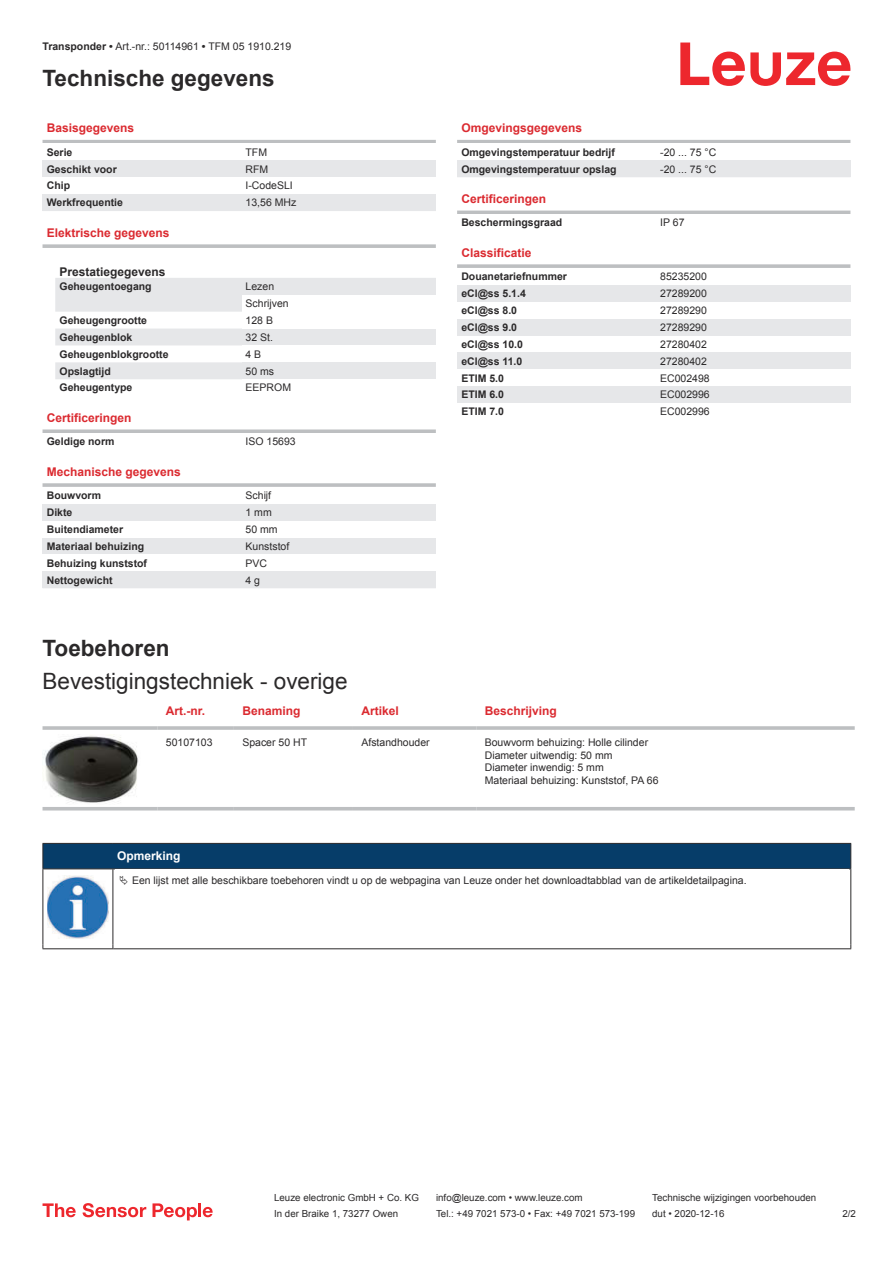
<style>
.page{position:relative;width:893px;height:1263px;background:#fff}
.page>*{position:absolute;margin:0;border:0;box-sizing:border-box;transform-origin:0 0}
.t1{font:700 22.5px "Arial";color:#2b292a}
.t2{font:22.5px "Arial";color:#2b292a}
.t3{font:700 12px "Arial";color:#db2a30}
.t4{font:700 12px "Arial";color:#2b292a}
.t5{font:700 12px "Arial";color:#fff}
.t6{font:10.5px/12.6px "Arial";color:#2b292a}
.t7{font:700 10.5px "Arial";color:#2b292a}
.t8{font:9.75px "Arial";color:#2b292a}
.s1{font-weight:700}
</style>
<div class="page">
<svg style="left:680px;top:43px;width:170px;height:43px"></svg>
<svg style="left:55px;top:278px;width:187px;height:101px;fill:#e6e7e9"></svg>
<hr style="left:43px;top:140px;width:393px;height:3px;background:#bdbfc1">
<div style="left:43px;top:160px;width:199px;height:17px;background:#e6e7e9"></div>
<div style="left:242px;top:160px;width:194px;height:17px;background:#e6e7e9"></div>
<div style="left:43px;top:194px;width:199px;height:17px;background:#e6e7e9"></div>
<div style="left:242px;top:194px;width:194px;height:17px;background:#e6e7e9"></div>
<svg style="left:43px;top:244px;width:393px;height:4px;background:#c3c5c7"></svg>
<div style="left:242px;top:278px;width:194px;height:17px;background:#e6e7e9"></div>
<div style="left:242px;top:329px;width:194px;height:16px;background:#e6e7e9"></div>
<div style="left:242px;top:362px;width:194px;height:17px;background:#e6e7e9"></div>
<svg style="left:43px;top:429px;width:393px;height:4px;background:#c5c6c8"></svg>
<hr style="left:43px;top:483px;width:393px;height:4px;background:#c5c7c9">
<div style="left:43px;top:504px;width:199px;height:17px;background:#e6e7e9"></div>
<div style="left:242px;top:504px;width:194px;height:17px;background:#e6e7e9"></div>
<div style="left:43px;top:538px;width:199px;height:16px;background:#e6e7e9"></div>
<div style="left:242px;top:538px;width:194px;height:16px;background:#e6e7e9"></div>
<div style="left:43px;top:571px;width:199px;height:17px;background:#e6e7e9"></div>
<div style="left:242px;top:571px;width:194px;height:17px;background:#e6e7e9"></div>
<svg style="left:43px;top:810px;width:812px;height:1px"></svg>
<hr style="left:43px;top:726px;width:114px;height:4px;background:#bdbfc1">
<hr style="left:157px;top:726px;width:77px;height:4px;background:#c9cbcc">
<hr style="left:234px;top:726px;width:119px;height:4px;background:#c4c6c7">
<hr style="left:353px;top:726px;width:123px;height:4px;background:#bdbfc1">
<hr style="left:476px;top:726px;width:379px;height:4px;background:#c9cbcc">
<hr style="left:43px;top:807px;width:114px;height:3px;background:#bdbfc1">
<hr style="left:157px;top:807px;width:77px;height:3px;background:#bdbfc1">
<hr style="left:234px;top:807px;width:119px;height:3px;background:#bdbfc1">
<hr style="left:353px;top:807px;width:123px;height:3px;background:#bdbfc1">
<hr style="left:476px;top:807px;width:379px;height:3px;background:#bdbfc1">
<img style="left:43px;top:735px;width:96px;height:68px">
<div style="left:43px;top:843px;width:808px;height:26px;background:#063d69"></div>
<hr style="left:113px;top:868px;width:738px;height:1px;background:#2b292a">
<hr style="left:43px;top:869px;width:1px;height:75px;background:#2b292a">
<hr style="left:113px;top:869px;width:1px;height:75px;background:#2b292a">
<hr style="left:850px;top:869px;width:1px;height:75px;background:#2b292a">
<hr style="left:43px;top:948px;width:70px;height:1px;background:#2b292a">
<hr style="left:113px;top:948px;width:738px;height:1px;background:#2b292a">
<img style="left:47px;top:875px;width:61px;height:63px">
<hr style="left:457px;top:140px;width:393px;height:3px;background:#bdbfc1">
<div style="left:457px;top:160px;width:200px;height:17px;background:#e6e7e9"></div>
<div style="left:657px;top:160px;width:193px;height:17px;background:#e6e7e9"></div>
<hr style="left:457px;top:211px;width:393px;height:3px;background:#bdbfc1">
<svg style="left:457px;top:264px;width:393px;height:4px;background:#c3c5c7"></svg>
<div style="left:457px;top:285px;width:200px;height:17px;background:#e6e7e9"></div>
<div style="left:657px;top:285px;width:193px;height:17px;background:#e6e7e9"></div>
<div style="left:457px;top:319px;width:200px;height:17px;background:#e6e7e9"></div>
<div style="left:657px;top:319px;width:193px;height:17px;background:#e6e7e9"></div>
<div style="left:457px;top:352px;width:200px;height:17px;background:#e6e7e9"></div>
<div style="left:657px;top:352px;width:193px;height:17px;background:#e6e7e9"></div>
<div style="left:457px;top:386px;width:200px;height:17px;background:#e6e7e9"></div>
<div style="left:657px;top:386px;width:193px;height:17px;background:#e6e7e9"></div>
<svg style="left:43px;top:1203px;width:33px;height:14px"></svg>
<svg style="left:83px;top:1203px;width:63px;height:14px"></svg>
<svg style="left:153px;top:1203px;width:44px;height:17px"></svg>
<hr style="left:198px;top:1203px;width:3px;height:14px;background:#ed272d">
<svg style="left:203px;top:1207px;width:10px;height:10px"></svg>
<p class="t6" style="left:43px;top:41px;width:250px"><span class="s1">Transponder •</span> Art.-nr.: 50114961 <span class="s1">•</span> TFM 05 1910.219</p>
<h1 class="t1" style="left:43px;top:70px;width:234px">Technische gegevens</h1>
<p class="t3" style="left:47px;top:123px;width:89px">Basisgegevens</p>
<p class="t7" style="left:47px;top:148px;width:27px">Serie</p>
<p class="t6" style="left:246px;top:147px;width:23px">TFM</p>
<p class="t7" style="left:47px;top:165px;width:72px">Geschikt voor</p>
<p class="t6" style="left:246px;top:164px;width:24px">RFM</p>
<p class="t7" style="left:47px;top:182px;width:25px">Chip</p>
<p class="t6" style="left:246px;top:180px;width:49px">I-CodeSLI</p>
<p class="t7" style="left:47px;top:199px;width:78px">Werkfrequentie</p>
<p class="t6" style="left:246px;top:197px;width:52px">13,56 MHz</p>
<p class="t3" style="left:47px;top:228px;width:124px">Elektrische gegevens</p>
<p class="t4" style="left:60px;top:267px;width:108px">Prestatiegegevens</p>
<p class="t7" style="left:60px;top:282px;width:94px">Geheugentoegang</p>
<p class="t6" style="left:246px;top:279px;width:45px;line-height:17px">Lezen<br>Schrijven</p>
<p class="t7" style="left:60px;top:316px;width:89px">Geheugengrootte</p>
<p class="t6" style="left:246px;top:315px;width:29px">128 B</p>
<p class="t7" style="left:60px;top:333px;width:74px">Geheugenblok</p>
<p class="t6" style="left:246px;top:332px;width:29px">32 St.</p>
<p class="t7" style="left:60px;top:350px;width:111px">Geheugenblokgrootte</p>
<p class="t6" style="left:246px;top:349px;width:17px">4 B</p>
<p class="t7" style="left:60px;top:367px;width:53px">Opslagtijd</p>
<p class="t6" style="left:246px;top:365px;width:30px">50 ms</p>
<p class="t7" style="left:60px;top:384px;width:74px">Geheugentype</p>
<p class="t6" style="left:246px;top:382px;width:47px">EEPROM</p>
<p class="t3" style="left:47px;top:413px;width:86px">Certificeringen</p>
<p class="t7" style="left:47px;top:438px;width:69px">Geldige norm</p>
<p class="t6" style="left:246px;top:436px;width:52px">ISO 15693</p>
<p class="t3" style="left:47px;top:467px;width:136px">Mechanische gegevens</p>
<p class="t7" style="left:47px;top:491px;width:56px">Bouwvorm</p>
<p class="t6" style="left:246px;top:490px;width:27px">Schijf</p>
<p class="t7" style="left:47px;top:508px;width:27px">Dikte</p>
<p class="t6" style="left:246px;top:507px;width:28px">1 mm</p>
<p class="t7" style="left:47px;top:525px;width:78px">Buitendiameter</p>
<p class="t6" style="left:246px;top:524px;width:34px">50 mm</p>
<p class="t7" style="left:47px;top:542px;width:99px">Materiaal behuizing</p>
<p class="t6" style="left:246px;top:541px;width:45px">Kunststof</p>
<p class="t7" style="left:47px;top:559px;width:102px">Behuizing kunststof</p>
<p class="t6" style="left:246px;top:558px;width:23px">PVC</p>
<p class="t7" style="left:47px;top:576px;width:67px">Nettogewicht</p>
<p class="t6" style="left:246px;top:574px;width:16px">4 g</p>
<p class="t3" style="left:461px;top:123px;width:122px">Omgevingsgegevens</p>
<p class="t7" style="left:461px;top:148px;width:155px">Omgevingstemperatuur bedrijf</p>
<p class="t6" style="left:660px;top:147px;width:58px">-20 ... 75 °C</p>
<p class="t7" style="left:461px;top:165px;width:157px">Omgevingstemperatuur opslag</p>
<p class="t6" style="left:660px;top:164px;width:58px">-20 ... 75 °C</p>
<p class="t3" style="left:461px;top:194px;width:86px">Certificeringen</p>
<p class="t7" style="left:461px;top:219px;width:102px">Beschermingsgraad</p>
<p class="t6" style="left:660px;top:217px;width:26px">IP 67</p>
<p class="t3" style="left:461px;top:248px;width:72px">Classificatie</p>
<p class="t7" style="left:461px;top:272px;width:107px">Douanetariefnummer</p>
<p class="t6" style="left:660px;top:271px;width:48px">85235200</p>
<p class="t7" style="left:461px;top:289px;width:66px">eCl@ss 5.1.4</p>
<p class="t6" style="left:660px;top:288px;width:48px">27289200</p>
<p class="t7" style="left:461px;top:306px;width:57px">eCl@ss 8.0</p>
<p class="t6" style="left:660px;top:305px;width:48px">27289290</p>
<p class="t7" style="left:461px;top:323px;width:57px">eCl@ss 9.0</p>
<p class="t6" style="left:660px;top:322px;width:48px">27289290</p>
<p class="t7" style="left:461px;top:340px;width:63px">eCl@ss 10.0</p>
<p class="t6" style="left:660px;top:339px;width:48px">27280402</p>
<p class="t7" style="left:461px;top:357px;width:63px">eCl@ss 11.0</p>
<p class="t6" style="left:660px;top:356px;width:48px">27280402</p>
<p class="t7" style="left:461px;top:374px;width:44px">ETIM 5.0</p>
<p class="t6" style="left:660px;top:373px;width:51px">EC002498</p>
<p class="t7" style="left:461px;top:391px;width:44px">ETIM 6.0</p>
<p class="t6" style="left:660px;top:389px;width:51px">EC002996</p>
<p class="t7" style="left:461px;top:408px;width:44px">ETIM 7.0</p>
<p class="t6" style="left:660px;top:406px;width:51px">EC002996</p>
<h1 class="t1" style="left:43px;top:639px;width:129px">Toebehoren</h1>
<h1 class="t2" style="left:43px;top:673px;width:307px">Bevestigingstechniek - overige</h1>
<p class="t3" style="left:166px;top:707px;width:41px">Art.-nr.</p>
<p class="t3" style="left:242px;top:707px;width:60px">Benaming</p>
<p class="t3" style="left:361px;top:707px;width:39px">Artikel</p>
<p class="t3" style="left:485px;top:707px;width:74px">Beschrijving</p>
<p class="t6" style="left:166px;top:737px;width:48px">50107103</p>
<p class="t6" style="left:242px;top:737px;width:66px">Spacer 50 HT</p>
<p class="t6" style="left:361px;top:737px;width:70px">Afstandhouder</p>
<p class="t6" style="left:485px;top:737px;width:175px">Bouwvorm behuizing: Holle cilinder<br>Diameter uitwendig: 50 mm<br>Diameter inwendig: 5 mm<br>Materiaal behuizing: Kunststof, PA 66</p>
<p class="t5" style="left:117px;top:851px;width:65px">Opmerking</p>
<p class="t6" style="left:132px;top:875px;width:616px">Een lijst met alle beschikbare toebehoren vindt u op de webpagina van Leuze onder het downloadtabblad van de artikeldetailpagina.</p>
<p class="t8" style="left:274px;top:1194px;width:146px">Leuze electronic GmbH + Co. KG</p>
<p class="t8" style="left:436px;top:1194px;width:148px">info@leuze.com • www.leuze.com</p>
<p class="t8" style="left:652px;top:1194px;width:166px">Technische wijzigingen voorbehouden</p>
<p class="t8" style="left:274px;top:1210px;width:126px">In der Braike 1, 73277 Owen</p>
<p class="t8" style="left:436px;top:1210px;width:201px">Tel.: +49 7021 573-0 • Fax: +49 7021 573-199</p>
<p class="t8" style="left:652px;top:1210px;width:74px">dut • 2020-12-16</p>
<p class="t8" style="left:842px;top:1210px;width:15px">2 /2</p>
</div>
